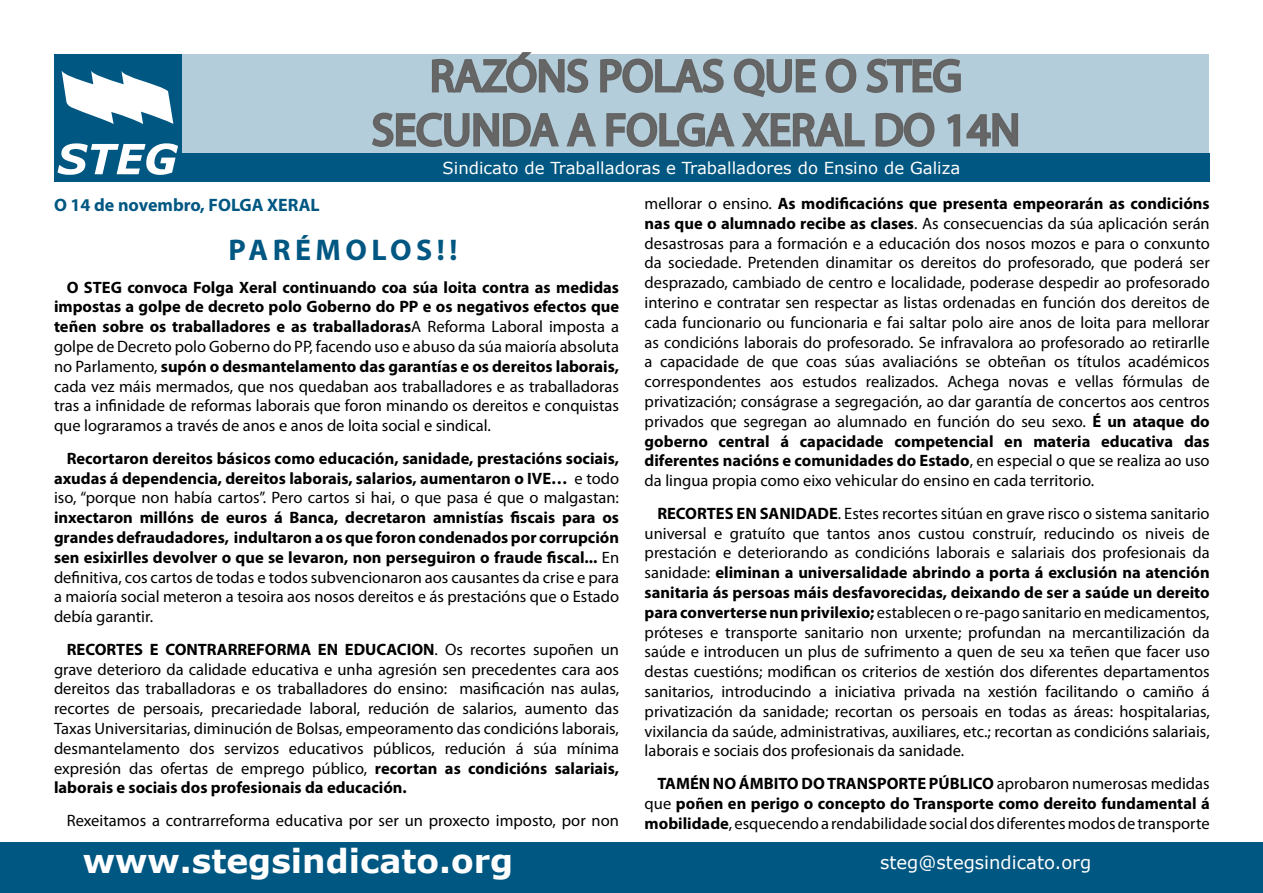
<style>
.page{position:relative;width:1263px;height:893px;background:#fff}
.page>*{position:absolute;margin:0;border:0;box-sizing:border-box;transform-origin:0 0}
.t1{font:45px/54px "Myriad Pro";color:#666;text-align:center}
.t2{font:700 33px "Verdana";color:#fff}
.t3{font:700 30px "Myriad Pro";letter-spacing:.15em;color:#005782}
.t4{font:700 18px "Myriad Pro";color:#005782}
.t5{font:18px "Verdana";color:#fff}
.t6{font:16.5px/19.8px "Myriad Pro";color:#000;text-align:justify}
.t7{font:700 16.5px/19.8px "Myriad Pro";color:#000;text-align:justify}
.t8{font:16.5px "Verdana";color:#fff}
.s1{font-weight:700}
.s2{font-weight:400}
</style>
<div class="page">
<div style="left:175px;top:54px;width:1034px;height:99px;background:#b3cdda"></div>
<div style="left:181px;top:153px;width:1029px;height:28px;background:#005782"></div>
<div style="left:0;top:842px;width:1263px;height:51px;background:#005782"></div>
<div style="left:54px;top:54px;width:127px;height:127px;background:#005782"></div>
<svg style="left:58px;top:143px;width:120px;height:32px"></svg>
<svg style="left:62px;top:71px;width:111px;height:53px"></svg>
<svg style="left:431px;top:52px;width:158px;height:41px"></svg>
<svg style="left:600px;top:58px;width:124px;height:35px"></svg>
<svg style="left:733px;top:58px;width:83px;height:39px"></svg>
<svg style="left:825px;top:58px;width:32px;height:35px"></svg>
<svg style="left:866px;top:58px;width:95px;height:35px"></svg>
<svg style="left:372px;top:112px;width:224px;height:35px"></svg>
<svg style="left:606px;top:112px;width:259px;height:35px"></svg>
<svg style="left:875px;top:112px;width:60px;height:35px"></svg>
<svg style="left:947px;top:113px;width:72px;height:34px"></svg>
<h1 class="t1" style="left:372px;top:48px;width:650px">RAZÓNS POLAS QUE O STEG<br>SECUNDA A FOLGA XERAL DO 14N</h1>
<p class="t8" style="left:443px;top:157px;width:519px">Sindicato de Traballadoras e Traballadores do Ensino de Galiza</p>
<p class="t4" style="left:54px;top:193px;width:267px">O 14 de novembro, FOLGA XERAL</p>
<h3 class="t3" style="left:228px;top:230px;width:230px">PARÉMOLOS!!</h3>
<p class="t6" style="left:54px;top:277px;width:567px;text-indent:13px"><span class="s1">O STEG convoca Folga Xeral continuando coa súa loita contra as medidas impostas a golpe de decreto polo Goberno do PP e os negativos efectos que teñen sobre os traballadores e as traballadoras</span>A Reforma Laboral imposta a golpe de Decreto polo Goberno do PP, facendo uso e abuso da súa maioría absoluta no Parlamento, <span class="s1">supón o desmantelamento das garantías e os dereitos laborais, </span>cada vez máis mermados, que nos quedaban aos traballadores e as traballadoras tras a infinidade de reformas laborais que foron minando os dereitos e conquistas que lograramos a través de anos e anos de loita social e sindical.</p>
<p class="t7" style="left:54px;top:448px;width:567px;text-indent:13px">Recortaron dereitos básicos como educación, sanidade, prestacións sociais, axudas á dependencia, dereitos laborais, salarios, aumentaron o IVE… <span class="s2">e todo iso, “porque non había cartos”. Pero cartos si hai, o que pasa é que o malgastan:</span></p>
<p class="t7" style="left:54px;top:507px;width:567px">inxectaron millóns de euros á Banca, decretaron amnistías fiscais para os grandes defraudadores, indultaron a os que foron condenados por corrupción sen esixirlles devolver o que se levaron, non perseguiron o fraude fiscal... <span class="s2">En definitiva, cos cartos de todas e todos subvencionaron aos causantes da crise e para a maioría social meteron a tesoira aos nosos dereitos e ás prestacións que o Estado debía garantir.</span></p>
<p class="t6" style="left:54px;top:639px;width:567px;text-indent:13px"><span class="s1">RECORTES E CONTRARREFORMA EN EDUCACION</span>. Os recortes supoñen un grave deterioro da calidade educativa e unha agresión sen precedentes cara aos dereitos das traballadoras e os traballadores do ensino: masificación nas aulas, recortes de persoais, precariedade laboral, redución de salarios, aumento das Taxas Universitarias, diminución de Bolsas, empeoramento das condicións laborais, desmantelamento dos servizos educativos públicos, redución á súa mínima expresión das ofertas de emprego público, <span class="s1">recortan as condicións salariais, laborais e sociais dos profesionais da educación.</span></p>
<p class="t6" style="left:67px;top:810px;width:554px">Rexeitamos a contrarreforma educativa por ser un proxecto imposto, por non</p>
<p class="t6" style="left:645px;top:193px;width:567px">mellorar o ensino. <span class="s1">As modificacións que presenta empeorarán as condicións nas que o alumnado recibe as clases</span>. As consecuencias da súa aplicación serán desastrosas para a formación e a educación dos nosos mozos e para o conxunto da sociedade. Pretenden dinamitar os dereitos do profesorado, que poderá ser desprazado, cambiado de centro e localidade, poderase despedir ao profesorado interino e contratar sen respectar as listas ordenadas en función dos dereitos de cada funcionario ou funcionaria e fai saltar polo aire anos de loita para mellorar as condicións laborais do profesorado. Se infravalora ao profesorado ao retirarlle a capacidade de que coas súas avaliacións se obteñan os títulos académicos correspondentes aos estudos realizados. Achega novas e vellas fórmulas de privatización; conságrase a segregación, ao dar garantía de concertos aos centros privados que segregan ao alumnado en función do seu sexo. <span class="s1">É un ataque do goberno central á capacidade competencial en materia educativa das diferentes nacións e comunidades do Estado</span>, en especial o que se realiza ao uso da lingua propia como eixo vehicular do ensino en cada territorio.</p>
<p class="t6" style="left:645px;top:503px;width:567px;text-indent:13px"><span class="s1">RECORTES EN SANIDADE</span>. Estes recortes sitúan en grave risco o sistema sanitario universal e gratuíto que tantos anos custou construír, reducindo os niveis de prestación e deteriorando as condicións laborais e salariais dos profesionais da sanidade: <span class="s1">eliminan a universalidade abrindo a porta á exclusión na atención sanitaria ás persoas máis desfavorecidas, deixando de ser a saúde un dereito para converterse nun privilexio;</span> establecen o re-pago sanitario en medicamentos, próteses e transporte sanitario non urxente; profundan na mercantilización da saúde e introducen un plus de sufrimento a quen de seu xa teñen que facer uso destas cuestións; modifican os criterios de xestión dos diferentes departamentos sanitarios, introducindo a iniciativa privada na xestión facilitando o camiño á privatización da sanidade; recortan os persoais en todas as áreas: hospitalarias, vixilancia da saúde, administrativas, auxiliares, etc.; recortan as condicións salariais, laborais e sociais dos profesionais da sanidade.</p>
<p class="t7" style="left:645px;top:773px;width:567px;text-indent:13px">TAMÉN NO ÁMBITO DO TRANSPORTE PÚBLICO <span class="s2">aprobaron numerosas medidas que</span> poñen en perigo o concepto do Transporte como dereito fundamental á mobilidade<span class="s2">, esquecendo a rendabilidade social dos diferentes modos de transporte</span></p>
<h2 class="t2" style="left:83px;top:840px;width:432px">www.stegsindicato.org</h2>
<p class="t5" style="left:880px;top:850px;width:213px">steg@stegsindicato.org</p>
</div>
